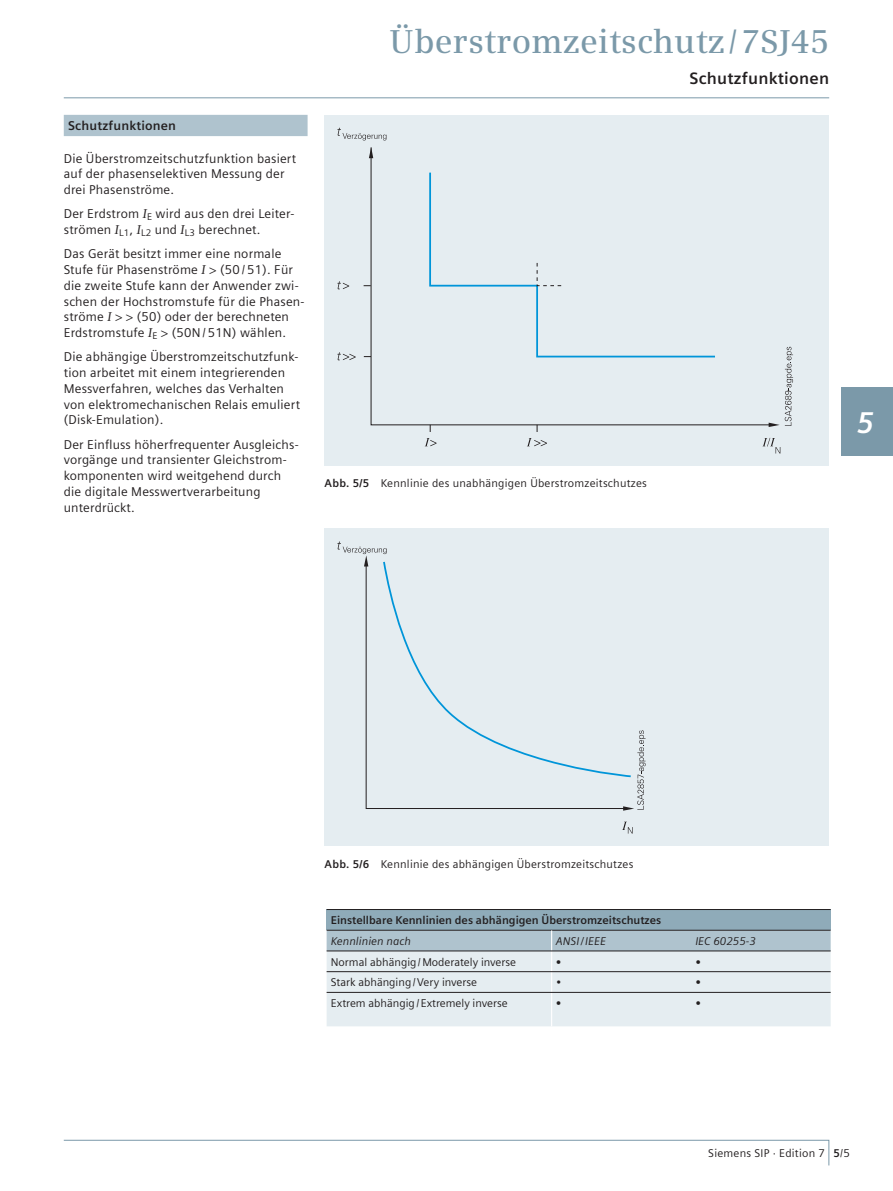
<style>
.page{position:relative;width:893px;height:1191px;background:#fff}
.page>*{position:absolute;margin:0;border:0;box-sizing:border-box;transform-origin:0 0}
.t1{font:600 33px "Siemens Serif";letter-spacing:.005em;color:#7b99a9}
.t2{font:italic 700 30px "Siemens Sans";color:#fff}
.t3{font:700 16.5px "Siemens Sans";letter-spacing:.015em;color:#231f20}
.t4{font:12.75px/15.8px "Siemens Sans";letter-spacing:.015em;color:#231f20}
.t5{font:700 12.75px "Siemens Sans";letter-spacing:.015em;color:#231f20}
.t6{font:11.25px "Siemens Sans";letter-spacing:.02em;color:#231f20}
.t7{font:11.25px "Siemens Sans";color:#231f20}
.t8{font:700 11.25px/20.7px "Siemens Sans";color:#231f20}
.t9{font:italic 11.25px "Siemens Sans";color:#231f20}
.t10{font:italic 11.25px "Siemens Serif";color:#231f20}
.s1{font-family:"Siemens Serif";font-style:italic}
.s2{font-weight:700}
.s3{font-weight:400;font-style:italic}
</style>
<div class="page">
<hr style="left:64px;top:97px;width:765px;height:1px;background:#7b99a9">
<svg style="left:63px;top:1139px;width:766px;height:27px"></svg>
<div style="left:325px;top:115px;width:504px;height:351px;background:#e5edf1"></div>
<svg style="left:337px;top:281px;width:12px;height:8px"></svg>
<svg style="left:337px;top:352px;width:19px;height:8px"></svg>
<svg style="left:425px;top:438px;width:12px;height:8px"></svg>
<svg style="left:527px;top:438px;width:20px;height:8px"></svg>
<svg style="left:762px;top:438px;width:18px;height:15px"></svg>
<svg style="left:769px;top:347px;width:24px;height:80px"></svg>
<svg style="left:370px;top:147px;width:404px;height:278px"></svg>
<svg style="left:337px;top:128px;width:49px;height:12px"></svg>
<div style="left:325px;top:528px;width:504px;height:318px;background:#e5edf1"></div>
<svg style="left:623px;top:730px;width:23px;height:80px"></svg>
<svg style="left:365px;top:566px;width:263px;height:243px"></svg>
<svg style="left:337px;top:541px;width:50px;height:25px"></svg>
<svg style="left:622px;top:821px;width:11px;height:12px"></svg>
<div style="left:64px;top:115px;width:244px;height:21px;background:#afc3ce"></div>
<div style="left:327px;top:909px;width:504px;height:21px;background:#8fabb9"></div>
<hr style="left:327px;top:909px;width:504px;height:1px;background:#231f20">
<svg style="left:327px;top:930px;width:504px;height:96px"></svg>
<hr style="left:551px;top:992px;width:1px;height:34px;background:#fff">
<hr style="left:327px;top:950px;width:504px;height:1px;background:#231f20">
<hr style="left:327px;top:971px;width:504px;height:1px;background:#231f20">
<hr style="left:327px;top:992px;width:504px;height:1px;background:#231f20">
<div style="left:842px;top:387px;width:51px;height:68px;background:#7b99a9"></div>
<p class="t5" style="left:68px;top:120px;width:110px">Schutzfunktionen</p>
<p class="t4" style="left:64px;top:151px;width:234px">Die Überstromzeitschutzfunktion basiert auf der phasenselektiven Messung der drei Phasenströme.</p>
<p class="t4" style="left:64px;top:207px;width:232px">Der Erdstrom <span class="s1">I</span><sub>E</sub> wird aus den drei Leiter&shy;strömen <span class="s1">I</span><sub>L1</sub>, <span class="s1">I</span><sub>L2</sub> und <span class="s1">I</span><sub>L3</sub> berechnet.</p>
<p class="t4" style="left:64px;top:247px;width:242px">Das Gerät besitzt immer eine normale Stufe für Phasenströme <span class="s1">I</span> &gt; (50 / 51). Für die zweite Stufe kann der Anwender zwi&shy;schen der Hochstromstufe für die Phasen&shy;ströme <span class="s1">I</span> &gt; &gt; (50) oder der berechneten Erdstromstufe <span class="s1">I</span><sub>E</sub> &gt; (50N / 51N) wählen.</p>
<p class="t4" style="left:64px;top:350px;width:238px">Die abhängige Überstromzeitschutzfunk&shy;tion arbeitet mit einem integrierenden Messverfahren, welches das Verhalten von elektromechanischen Relais emuliert (Disk-Emulation).</p>
<p class="t4" style="left:64px;top:437px;width:236px">Der Einfluss höherfrequenter Ausgleichs&shy;vorgänge und transienter Gleichstrom&shy;komponenten wird weitgehend durch die digitale Messwertverarbeitung unterdrückt.</p>
<p class="t1" style="left:389px;top:28px;width:441px">Überstromzeitschutz / 7SJ45</p>
<p class="t3" style="left:689px;top:71px;width:141px">Schutzfunktionen</p>
<p class="t6" style="left:325px;top:479px;width:324px"><span class="s2">Abb. 5/5</span> Kennlinie des unabhängigen Überstromzeitschutzes</p>
<p class="t2" style="left:857px;top:410px;width:19px">5</p>
<p class="t6" style="left:325px;top:860px;width:310px"><span class="s2">Abb. 5/6</span> Kennlinie des abhängigen Überstromzeitschutzes</p>
<p class="t8" style="left:331px;top:911px;width:332px">Einstellbare Kennlinien des abhängigen Überstromzeitschutzes<br><span class="s3">Kennlinien nach</span></p>
<p class="t9" style="left:556px;top:936px;width:52px">ANSI / IEEE</p>
<p class="t9" style="left:695px;top:936px;width:62px">IEC 60255-3</p>
<p class="t7" style="left:331px;top:957px;width:187px">Normal abhängig / Moderately inverse</p>
<p class="t8" style="left:556px;top:952px;width:7px">•</p>
<p class="t8" style="left:695px;top:952px;width:7px">•</p>
<p class="t7" style="left:331px;top:978px;width:148px">Stark abhänging / Very inverse</p>
<p class="t10" style="left:556px;top:978px;width:7px">•</p>
<p class="t8" style="left:695px;top:973px;width:7px">•</p>
<p class="t7" style="left:331px;top:998px;width:178px">Extrem abhängig / Extremely inverse</p>
<p class="t8" style="left:556px;top:993px;width:7px">•</p>
<p class="t8" style="left:695px;top:993px;width:7px">•</p>
<p class="t6" style="left:708px;top:1148px;width:143px">Siemens SIP · Edition 7 <span class="s2">5</span>/5</p>
</div>
